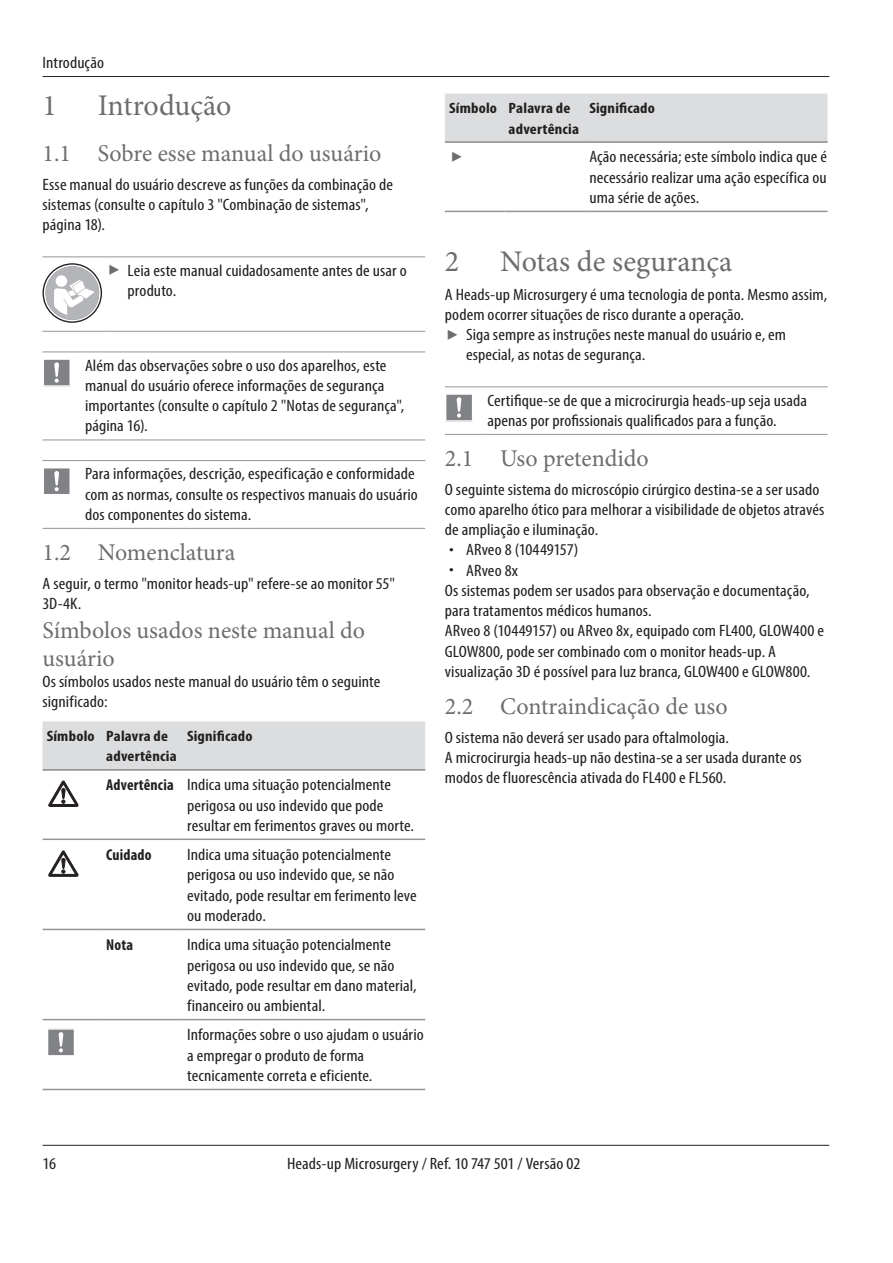
<style>
.page{position:relative;width:893px;height:1263px;background:#fff}
.page>*{position:absolute;margin:0;border:0;box-sizing:border-box;transform-origin:0 0}
.t1{font:30px "Minion Pro";color:#6c6d70}
.Leica_Grundtext{font:24px/28.8px "Minion Pro";color:#6c6d70}
.Leica_Grundtext-2{font:condensed 16.5px/20.2px "Myriad Pro";letter-spacing:.005em;color:#231f20;scale:1.1 1}
.Hinweis_Text{font:condensed 16.5px/20.2px "Myriad Pro";letter-spacing:.005em;color:#231f20;scale:1.1 1}
.Leica_Grundtext_fett{font:700 condensed 15.75px "Myriad Pro";letter-spacing:.01em;color:#231f20}
.Leica_Tabelle_Kopfzeile{font:700 condensed 15px/20.2px "Myriad Pro";letter-spacing:.01em;color:#231f20;scale:1.1 1}
</style>
<div class="page">
<hr style="left:43px;top:76px;width:786px;height:1px;background:#231f20">
<hr style="left:43px;top:1145px;width:786px;height:1px;background:#231f20">
<hr style="left:43px;top:257px;width:63px;height:1px;background:#939598">
<hr style="left:106px;top:257px;width:319px;height:1px;background:#939598">
<hr style="left:43px;top:331px;width:63px;height:1px;background:#939598">
<hr style="left:106px;top:331px;width:319px;height:1px;background:#939598">
<svg style="left:43px;top:263px;width:59px;height:60px"></svg>
<div style="left:43px;top:263px;width:59px;height:60px;border:1px solid #231f20;border-radius:50%"></div>
<hr style="left:43px;top:352px;width:42px;height:1px;background:#939598">
<hr style="left:85px;top:352px;width:340px;height:1px;background:#939598">
<hr style="left:43px;top:440px;width:42px;height:1px;background:#939598">
<hr style="left:85px;top:440px;width:340px;height:1px;background:#939598">
<svg style="left:43px;top:359px;width:28px;height:28px"></svg>
<hr style="left:43px;top:460px;width:42px;height:1px;background:#939598">
<hr style="left:85px;top:460px;width:340px;height:1px;background:#939598">
<hr style="left:43px;top:528px;width:42px;height:1px;background:#939598">
<hr style="left:85px;top:528px;width:340px;height:1px;background:#939598">
<svg style="left:44px;top:468px;width:26px;height:26px"></svg>
<div style="left:43px;top:721px;width:382px;height:49px;background:#dcdddf"></div>
<hr style="left:43px;top:929px;width:59px;height:1px;background:#939598">
<hr style="left:102px;top:929px;width:81px;height:1px;background:#939598">
<hr style="left:183px;top:929px;width:242px;height:1px;background:#939598">
<hr style="left:43px;top:1019px;width:59px;height:1px;background:#939598">
<hr style="left:102px;top:1019px;width:81px;height:1px;background:#939598">
<hr style="left:183px;top:1019px;width:242px;height:1px;background:#939598">
<hr style="left:43px;top:1089px;width:59px;height:1px;background:#939598">
<hr style="left:102px;top:1089px;width:81px;height:1px;background:#939598">
<hr style="left:183px;top:1089px;width:242px;height:1px;background:#939598">
<hr style="left:43px;top:770px;width:59px;height:1px;background:#57585a">
<hr style="left:102px;top:770px;width:81px;height:1px;background:#57585a">
<hr style="left:183px;top:770px;width:242px;height:1px;background:#57585a">
<hr style="left:43px;top:838px;width:59px;height:2px;background:#939598">
<hr style="left:102px;top:838px;width:81px;height:2px;background:#939598">
<hr style="left:183px;top:838px;width:242px;height:2px;background:#939598">
<svg style="left:48px;top:781px;width:30px;height:26px"></svg>
<svg style="left:48px;top:850px;width:31px;height:27px"></svg>
<svg style="left:48px;top:851px;width:30px;height:25px"></svg>
<svg style="left:47px;top:1028px;width:28px;height:28px"></svg>
<div style="left:445px;top:94px;width:383px;height:48px;background:#dcdddf"></div>
<hr style="left:445px;top:211px;width:59px;height:1px;background:#939598">
<hr style="left:504px;top:211px;width:81px;height:1px;background:#939598">
<hr style="left:585px;top:211px;width:243px;height:1px;background:#939598">
<hr style="left:445px;top:142px;width:59px;height:1px;background:#57585a">
<hr style="left:504px;top:142px;width:81px;height:1px;background:#57585a">
<hr style="left:585px;top:142px;width:243px;height:1px;background:#57585a">
<hr style="left:445px;top:387px;width:42px;height:1px;background:#939598">
<hr style="left:487px;top:387px;width:341px;height:1px;background:#939598">
<hr style="left:445px;top:434px;width:42px;height:1px;background:#939598">
<hr style="left:487px;top:434px;width:341px;height:1px;background:#939598">
<svg style="left:445px;top:394px;width:28px;height:28px"></svg>
<p class="Leica_Grundtext-2" style="left:43px;top:52px;width:57px">Introdução</p>
<p class="t1" style="left:43px;top:86px;width:16px">1</p>
<p class="t1" style="left:98px;top:86px;width:135px">Introdução</p>
<p class="Leica_Grundtext" style="left:43px;top:139px;width:340px">1.1 Sobre esse manual do usuário</p>
<p class="Leica_Grundtext-2" style="left:43px;top:174px;width:320px">Esse manual do usuário descreve as funções da combinação de sistemas (consulte o capítulo 3 "Combinação de sistemas", página 18).</p>
<p class="Leica_Grundtext-2" style="left:128px;top:260px;width:255px">Leia este manual cuidadosamente antes de usar o produto.</p>
<p class="Leica_Grundtext-2" style="left:85px;top:355px;width:292px">Além das observações sobre o uso dos aparelhos, este manual do usuário oferece informações de segurança importantes (consulte o capítulo 2 "Notas de segurança", página 16).</p>
<p class="Leica_Grundtext-2" style="left:85px;top:463px;width:304px">Para informações, descrição, especificação e conformidade com as normas, consulte os respectivos manuais do usuário dos componentes do sistema.</p>
<p class="Leica_Grundtext" style="left:43px;top:538px;width:194px">1.2 Nomenclatura</p>
<p class="Leica_Grundtext-2" style="left:43px;top:573px;width:322px">A seguir, o termo "monitor heads-up" refere-se ao monitor 55"<br>3D-4K.</p>
<p class="Leica_Grundtext" style="left:43px;top:616px;width:324px">Símbolos usados neste manual do usuário</p>
<p class="Leica_Grundtext-2" style="left:43px;top:671px;width:309px">Os símbolos usados neste manual do usuário têm o seguinte significado:</p>
<p class="Leica_Tabelle_Kopfzeile" style="left:47px;top:726px;width:45px">Símbolo</p>
<p class="Leica_Tabelle_Kopfzeile" style="left:106px;top:726px;width:65px">Palavra de advertência</p>
<p class="Leica_Tabelle_Kopfzeile" style="left:187px;top:726px;width:61px">Significado</p>
<p class="Leica_Grundtext_fett" style="left:106px;top:775px;width:69px">Advertência</p>
<p class="Leica_Grundtext-2" style="left:187px;top:774px;width:208px">Indica uma situação potencialmente perigosa ou uso indevido que pode resultar em ferimentos graves ou morte.</p>
<p class="Leica_Grundtext_fett" style="left:106px;top:844px;width:47px">Cuidado</p>
<p class="Leica_Grundtext-2" style="left:187px;top:844px;width:210px">Indica uma situação potencialmente perigosa ou uso indevido que, se não evitado, pode resultar em ferimento leve ou moderado.</p>
<p class="Leica_Grundtext_fett" style="left:106px;top:935px;width:28px">Nota</p>
<p class="Leica_Grundtext-2" style="left:187px;top:934px;width:210px">Indica uma situação potencialmente perigosa ou uso indevido que, se não evitado, pode resultar em dano material, financeiro ou ambiental.</p>
<p class="Leica_Grundtext-2" style="left:187px;top:1025px;width:217px">Informações sobre o uso ajudam o usuário a empregar o produto de forma tecnicamente correta e eficiente.</p>
<p class="Leica_Tabelle_Kopfzeile" style="left:449px;top:98px;width:45px">Símbolo</p>
<p class="Leica_Tabelle_Kopfzeile" style="left:509px;top:98px;width:65px">Palavra de advertência</p>
<p class="Leica_Tabelle_Kopfzeile" style="left:589px;top:98px;width:61px">Significado</p>
<p class="Leica_Grundtext-2" style="left:589px;top:147px;width:217px;text-align:justify">Ação necessária; este símbolo indica que é necessário realizar uma ação específica ou uma série de ações.</p>
<p class="t1" style="left:445px;top:241px;width:16px">2</p>
<p class="t1" style="left:500px;top:241px;width:234px">Notas de segurança</p>
<p class="Leica_Grundtext-2" style="left:445px;top:284px;width:349px">A Heads-up Microsurgery é uma tecnologia de ponta. Mesmo assim, podem ocorrer situações de risco durante a operação.</p>
<p class="Leica_Grundtext-2" style="left:466px;top:324px;width:292px">Siga sempre as instruções neste manual do usuário e, em especial, as notas de segurança.</p>
<p class="Hinweis_Text" style="left:487px;top:390px;width:292px">Certifique-se de que a microcirurgia heads-up seja usada apenas por profissionais qualificados para a função.</p>
<p class="Leica_Grundtext" style="left:445px;top:444px;width:205px">2.1 Uso pretendido</p>
<p class="Leica_Grundtext-2" style="left:445px;top:479px;width:346px">O seguinte sistema do microscópio cirúrgico destina-se a ser usado como aparelho ótico para melhorar a visibilidade de objetos através de ampliação e iluminação.</p>
<p class="Leica_Grundtext-2" style="left:449px;top:540px;width:119px">• ARveo 8 (10449157)</p>
<p class="Leica_Grundtext-2" style="left:449px;top:560px;width:64px">• ARveo 8x</p>
<p class="Leica_Grundtext-2" style="left:445px;top:580px;width:346px">Os sistemas podem ser usados para observação e documentação, para tratamentos médicos humanos.<br>ARveo 8 (10449157) ou ARveo 8x, equipado com FL400, GLOW400 e GLOW800, pode ser combinado com o monitor heads-up. A visualização 3D é possível para luz branca, GLOW400 e GLOW800.</p>
<p class="Leica_Grundtext" style="left:445px;top:692px;width:284px">2.2 Contraindicação de uso</p>
<p class="Leica_Grundtext-2" style="left:445px;top:727px;width:260px">O sistema não deverá ser usado para oftalmologia.</p>
<p class="Leica_Grundtext-2" style="left:445px;top:747px;width:326px">A microcirurgia heads-up não destina-se a ser usada durante os modos de fluorescência ativada do FL400 e FL560.</p>
<p class="Leica_Grundtext-2" style="left:43px;top:1153px;width:14px">16</p>
<p class="Leica_Grundtext-2" style="left:287px;top:1153px;width:268px">Heads-up Microsurgery / Ref. 10 747 501 / Versão 02</p>
</div>
